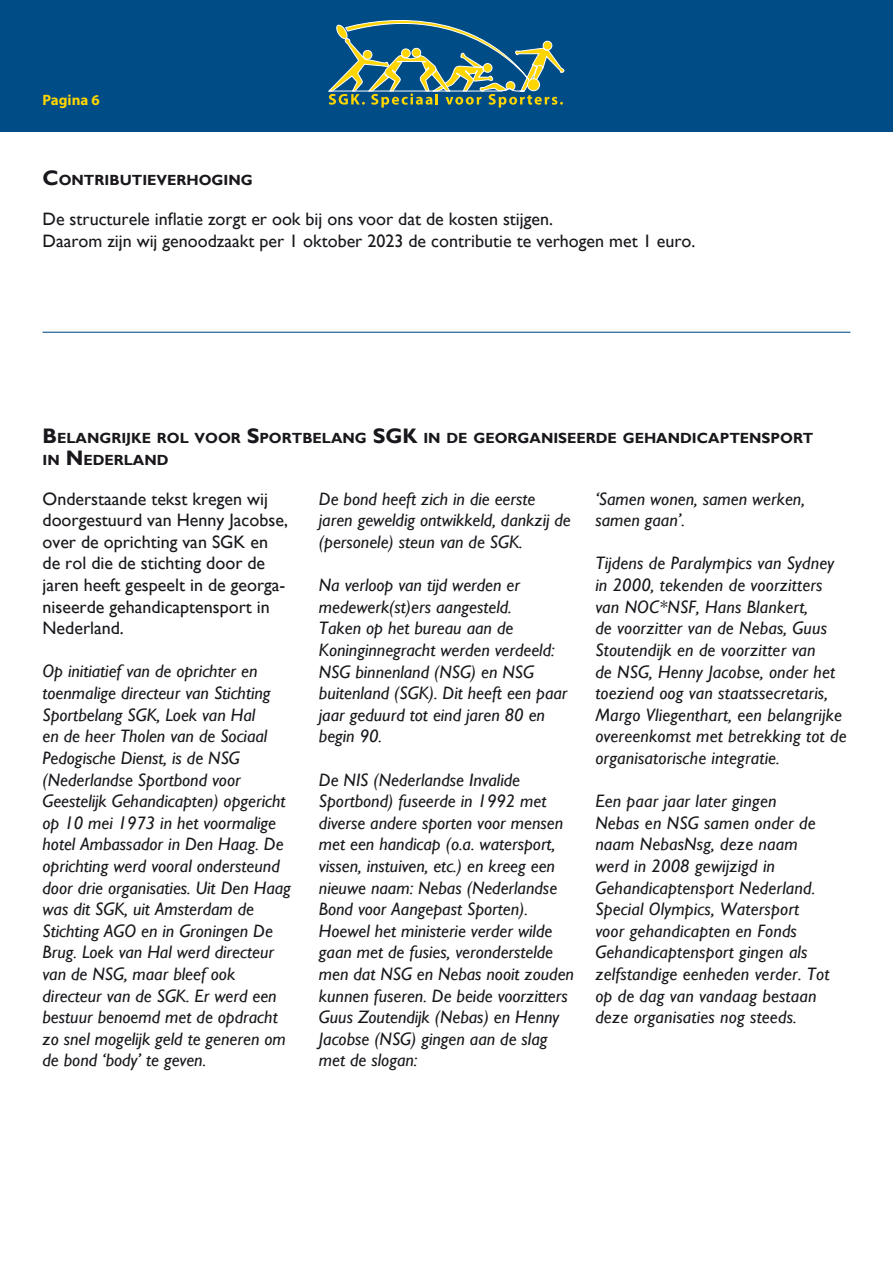
<style>
.page{position:relative;width:893px;height:1263px;background:#fff}
.page>*{position:absolute;margin:0;border:0;box-sizing:border-box;transform-origin:0 0}
.t1{font:italic 18px/21.6px "Gill Sans";color:#1a171c}
.t2{font:18px/21.6px "Gill Sans";color:#1a171c}
.t3{font:700 15px "Myriad Pro";color:#ffd500}
.t4{font:700 14.7px/21.6px "Gill Sans";color:#1a171c}
.s1{font-size:21px}
</style>
<div class="page">
<div style="left:0;top:0;width:893px;height:132px;background:#004c87"></div>
<hr style="left:43px;top:332px;width:807px;height:1px;background:#004c87">
<svg style="left:328px;top:20px;width:237px;height:88px"></svg>
<p class="t3" style="left:43px;top:90px;width:59px">Pagina 6</p>
<p class="t4" style="left:43px;top:169px;width:210px"><span class="s1">C</span>ONTRIBUTIEVERHOGING</p>
<p class="t2" style="left:43px;top:209px;width:654px">De structurele inflatie zorgt er ook bij ons voor dat de kosten stijgen.<br>Daarom zijn wij genoodzaakt per 1 oktober 2023 de contributie te verhogen met 1 euro.</p>
<p class="t4" style="left:43px;top:428px;width:772px"><span class="s1">B</span>ELANGRIJKE ROL VOOR <span class="s1">S</span>PORTBELANG <span class="s1">SGK</span> IN DE GEORGANISEERDE GEHANDICAPTENSPORT<br>IN <span class="s1">N</span> EDERLAND</p>
<p class="t2" style="left:43px;top:488px;width:247px">Onderstaande tekst kregen wij doorgestuurd van Henny Jacobse, over de oprichting van SGK en de rol die de stichting door de jaren heeft gespeelt in de georga&shy;niseerde gehandicaptensport in<br>Nederland.</p>
<p class="t1" style="left:43px;top:661px;width:250px">Op initiatief van de oprichter en toenmalige directeur van Stichting<br>Sportbelang SGK, Loek van Hal<br>en de heer Tholen van de Sociaal<br>Pedogische Dienst, is de NSG (Nederlandse Sportbond voor<br>Geestelijk Gehandicapten) opgericht op 10 mei 1973 in het voormalige hotel Ambassador in Den Haag. De oprichting werd vooral ondersteund door drie organisaties. Uit Den Haag was dit SGK, uit Amsterdam de<br>Stichting AGO en in Groningen De<br>Brug. Loek van Hal werd directeur van de NSG, maar bleef ook directeur van de SGK. Er werd een bestuur benoemd met de opdracht zo snel mogelijk geld te generen om de bond ‘body’ te geven.</p>
<p class="t1" style="left:319px;top:488px;width:253px">De bond heeft zich in die eerste jaren geweldig ontwikkeld, dankzij de (personele) steun van de SGK.</p>
<p class="t1" style="left:319px;top:574px;width:250px">Na verloop van tijd werden er medewerk(st)ers aangesteld.<br>Taken op het bureau aan de<br>Koninginnegracht werden verdeeld:<br>NSG binnenland (NSG) en NSG buitenland (SGK). Dit heeft een paar jaar geduurd tot eind jaren 80 en begin 90.</p>
<p class="t1" style="left:319px;top:769px;width:257px">De NIS (Nederlandse Invalide<br>Sportbond) fuseerde in 1992 met diverse andere sporten voor mensen met een handicap (o.a. watersport, vissen, instuiven, etc.) en kreeg een nieuwe naam: Nebas (Nederlandse<br>Bond voor Aangepast Sporten).<br>Hoewel het ministerie verder wilde gaan met de fusies, veronderstelde men dat NSG en Nebas nooit zouden kunnen fuseren. De beide voorzitters<br>Guus Zoutendijk (Nebas) en Henny<br>Jacobse (NSG) gingen aan de slag met de slogan:</p>
<p class="t1" style="left:595px;top:488px;width:211px">‘Samen wonen, samen werken, samen gaan’.</p>
<p class="t1" style="left:595px;top:553px;width:253px">Tijdens de Paralympics van Sydney in 2000, tekenden de voorzitters van NOC*NSF, Hans Blankert,<br>de voorzitter van de Nebas, Guus Stoutendijk en de voorzitter van<br>de NSG, Henny Jacobse, onder het toeziend oog van staatssecretaris, Margo Vliegenthart, een belangrijke overeenkomst met betrekking tot de organisatorische integratie.</p>
<p class="t1" style="left:595px;top:790px;width:236px">Een paar jaar later gingen<br>Nebas en NSG samen onder de naam NebasNsg, deze naam werd in 2008 gewijzigd in<br>Gehandicaptensport Nederland.<br>Special Olympics, Watersport voor gehandicapten en Fonds<br>Gehandicaptensport gingen als zelfstandige eenheden verder. Tot op de dag van vandaag bestaan deze organisaties nog steeds.</p>
</div>
